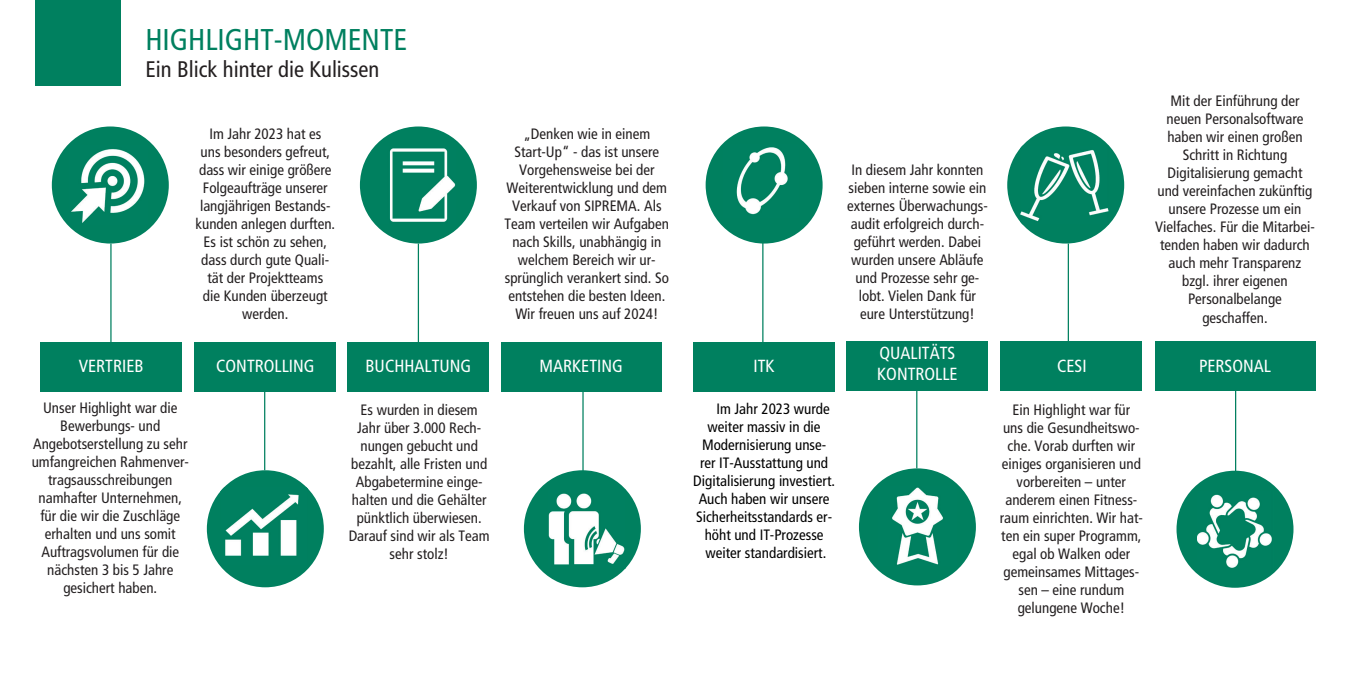
<style>
.page{position:relative;width:1347px;height:674px;background:#fff}
.page>*{position:absolute;margin:0;border:0;box-sizing:border-box;transform-origin:0 0}
.t1{font:condensed 30px "Frutiger LT";color:#00805f}
.t2{font:condensed 22.5px "Frutiger LT";color:#231f20}
.t3{font:condensed 17.5px/21px "Frutiger LT";color:#fff}
.t4{font:condensed 15px/18px "Frutiger LT";color:#231f20;text-align:center}
.t5{font:condensed 15px/18px "Frutiger";color:#231f20;text-align:center}
.t6{font:condensed 15px "Frutiger LT";color:#000}
</style>
<div class="page">
<div style="left:35px;top:0;width:85px;height:85px;background:#00805f"></div>
<div style="left:40px;top:341px;width:142px;height:50px;background:#00805f"></div>
<div style="left:194px;top:341px;width:142px;height:50px;background:#00805f"></div>
<div style="left:347px;top:341px;width:142px;height:50px;background:#00805f"></div>
<hr style="left:418px;top:243px;width:1px;height:99px;background:#00805f">
<div style="left:360px;top:126px;width:117px;height:117px;background:#00805f;border-radius:50%"></div>
<img style="left:390px;top:148px;width:65px;height:74px">
<hr style="left:110px;top:243px;width:2px;height:99px;background:#00805f">
<div style="left:52px;top:126px;width:117px;height:117px;background:#00805f;border-radius:50%"></div>
<hr style="left:264px;top:390px;width:1px;height:80px;background:#00805f">
<div style="left:207px;top:470px;width:117px;height:117px;background:#00805f;border-radius:50%"></div>
<img style="left:220px;top:486px;width:88px;height:70px">
<img style="left:71px;top:149px;width:74px;height:74px">
<div style="left:501px;top:341px;width:160px;height:50px;background:#00805f"></div>
<hr style="left:582px;top:386px;width:1px;height:85px;background:#00805f">
<div style="left:524px;top:470px;width:117px;height:117px;background:#00805f;border-radius:50%"></div>
<img style="left:548px;top:493px;width:77px;height:72px">
<div style="left:693px;top:341px;width:142px;height:50px;background:#00805f"></div>
<div style="left:846px;top:341px;width:142px;height:49px;background:#00805f"></div>
<div style="left:1000px;top:341px;width:142px;height:49px;background:#00805f"></div>
<hr style="left:1067px;top:243px;width:2px;height:99px;background:#00805f">
<div style="left:1007px;top:126px;width:117px;height:117px;background:#00805f;border-radius:50%"></div>
<img style="left:1020px;top:146px;width:89px;height:78px">
<hr style="left:762px;top:243px;width:1px;height:99px;background:#00805f">
<div style="left:705px;top:126px;width:117px;height:117px;background:#00805f;border-radius:50%"></div>
<img style="left:736px;top:147px;width:52px;height:68px">
<hr style="left:916px;top:388px;width:1px;height:80px;background:#00805f">
<div style="left:859px;top:468px;width:117px;height:117px;background:#00805f;border-radius:50%"></div>
<img style="left:892px;top:487px;width:51px;height:78px">
<div style="left:1154px;top:341px;width:161px;height:49px;background:#00805f"></div>
<hr style="left:1235px;top:386px;width:1px;height:85px;background:#00805f">
<div style="left:1176px;top:470px;width:117px;height:117px;background:#00805f;border-radius:50%"></div>
<img style="left:1197px;top:494px;width:75px;height:74px">
<h1 class="t1" style="left:145px;top:22px;width:263px">HIGHLIGHT-MOMENTE</h1>
<h2 class="t2" style="left:145px;top:56px;width:236px">Ein Blick hinter die Kulissen</h2>
<p class="t4" style="left:195px;top:124px;width:141px">Im Jahr 2023 hat es<br>uns besonders gefreut, dass wir einige größere<br>Folgeaufträge unserer langjährigen Bestands&shy;kunden anlegen durften.<br>Es ist schön zu sehen, dass durch gute Quali&shy;tät der Projektteams<br>die Kunden überzeugt werden.</p>
<p class="t4" style="left:504px;top:124px;width:166px">„Denken wie in einem<br>Start-Up“ - das ist unsere<br>Vorgehensweise bei der<br>Weiterentwicklung und dem<br>Verkauf von SIPREMA. Als<br>Team verteilen wir Aufgaben nach Skills, unabhängig in welchem Bereich wir ur&shy;sprünglich verankert sind. So entstehen die besten Ideen.<br>Wir freuen uns auf 2024!</p>
<p class="t3" style="left:79px;top:356px;width:66px">VERTRIEB</p>
<p class="t5" style="left:32px;top:398px;width:159px">Unser Highlight war die<br>Bewerbungs- und<br>Angebotserstellung zu sehr umfangreichen Rahmenver&shy;tragsausschreibungen namhafter Unternehmen, für die wir die Zuschläge erhalten und uns somit<br>Auftragsvolumen für die nächsten 3 bis 5 Jahre gesichert haben.</p>
<p class="t3" style="left:216px;top:356px;width:100px">CONTROLLING</p>
<p class="t3" style="left:365px;top:356px;width:107px">BUCHHALTUNG</p>
<p class="t4" style="left:349px;top:400px;width:143px">Es wurden in diesem<br>Jahr über 3.000 Rech&shy;nungen gebucht und bezahlt, alle Fristen und<br>Abgabetermine einge&shy;halten und die Gehälter pünktlich überwiesen.<br>Darauf sind wir als Team sehr stolz!</p>
<p class="t3" style="left:539px;top:355px;width:85px">MARKETING</p>
<p class="t3" style="left:753px;top:355px;width:23px">ITK</p>
<p class="t6" style="left:716px;top:400px;width:115px">Im Jahr 2023 wurde</p>
<p class="t6" style="left:707px;top:418px;width:114px">weiter massiv in die</p>
<p class="t6" style="left:702px;top:436px;width:126px">Modernisierung unse-</p>
<p class="t6" style="left:700px;top:454px;width:130px">rer IT-Ausstattung und</p>
<p class="t6" style="left:693px;top:472px;width:143px">Digitalisierung investiert.</p>
<p class="t6" style="left:698px;top:490px;width:132px">Auch haben wir unsere</p>
<p class="t6" style="left:696px;top:508px;width:138px">Sicherheitsstandards er-</p>
<p class="t6" style="left:704px;top:526px;width:120px">höht und IT-Prozesse</p>
<p class="t6" style="left:705px;top:544px;width:122px">weiter standardisiert.</p>
<p class="t4" style="left:847px;top:161px;width:142px">In diesem Jahr konnten sieben interne sowie ein externes Überwachungs&shy;audit erfolgreich durch&shy;geführt werden. Dabei wurden unsere Abläufe und Prozesse sehr ge&shy;lobt. Vielen Dank für eure Unterstützung!</p>
<p class="t3" style="left:877px;top:342px;width:82px">QUALITÄTS<br>KONTROLLE</p>
<p class="t3" style="left:1057px;top:355px;width:31px">CESI</p>
<p class="t4" style="left:999px;top:400px;width:144px">Ein Highlight war für<br>uns die Gesundheitswo&shy;che. Vorab durften wir einiges organisieren und vorbereiten – unter anderem einen Fitness&shy;raum einrichten. Wir hat&shy;ten ein super Programm, egal ob Walken oder gemeinsames Mittages&shy;sen – eine rundum gelungene Woche!</p>
<p class="t4" style="left:1155px;top:92px;width:161px">Mit der Einführung der neuen Personalsoftware haben wir einen großen<br>Schritt in Richtung<br>Digitalisierung gemacht und vereinfachen zukünftig unsere Prozesse um ein<br>Vielfaches. Für die Mitarbei&shy;tenden haben wir dadurch auch mehr Transparenz bzgl. ihrer eigenen<br>Personalbelange geschaffen.</p>
<p class="t3" style="left:1199px;top:355px;width:73px">PERSONAL</p>
</div>
